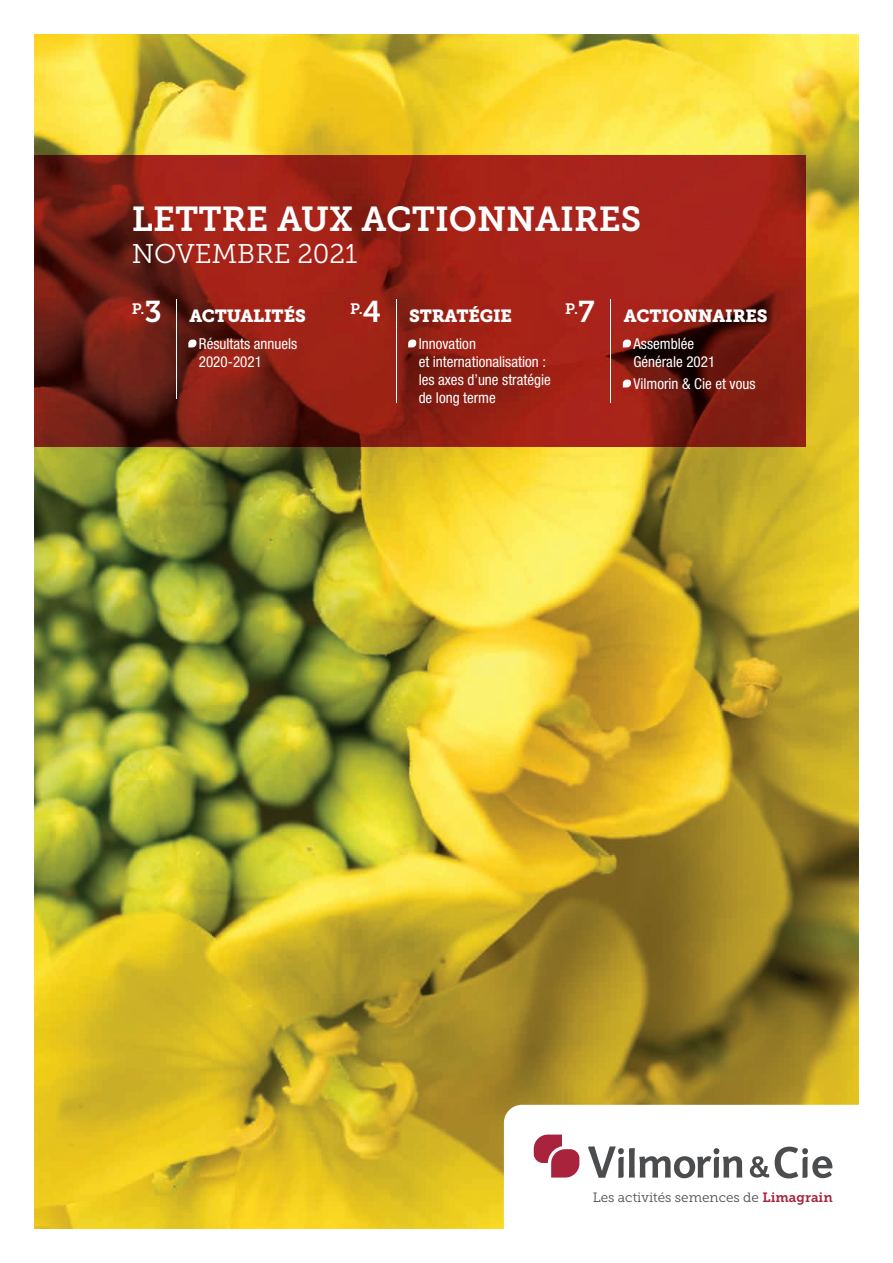
<style>
.page{position:relative;width:893px;height:1263px;background:#fff}
.page>*{position:absolute;margin:0;border:0;box-sizing:border-box;transform-origin:0 0}
.t1{font:34.5px "Museo Slab 700";color:#fff}
.t2{font:27px "Museo Slab 300";color:#fff}
.t3{font:17.55px "Museo Slab 900";letter-spacing:-.01em;color:#fff}
.t4{font:condensed 15px/18px "Helvetica Neue LT Std";color:#fff}
.t5{font:15px "Museo Slab 700";color:#fff}
.t6{font:13.5px "Museo Slab 300";color:#4b4c4d}
.s1{font-size:30px}
.s2{font-family:"Museo Slab 700";color:#a9233d}
</style>
<div class="page">
<img style="left:34px;top:34px;width:825px;height:1195px">
<img style="left:34px;top:155px;width:772px;height:292px">
<svg style="left:188px;top:340px;width:8px;height:7px"></svg>
<svg style="left:408px;top:340px;width:8px;height:7px"></svg>
<svg style="left:623px;top:340px;width:8px;height:7px"></svg>
<svg style="left:623px;top:380px;width:8px;height:7px"></svg>
<hr style="left:176px;top:299px;width:1px;height:100px;background:#fff">
<hr style="left:396px;top:299px;width:1px;height:104px;background:#fff">
<hr style="left:610px;top:299px;width:1px;height:104px;background:#fff">
<div style="left:504px;top:1105px;width:389px;height:158px;background:#fff;border-radius:18px"></div>
<svg style="left:505px;top:1106px;width:328px;height:73px"></svg>
<h1 class="t1" style="left:132px;top:200px;width:511px">LETTRE AUX ACTIONNAIRES</h1>
<h2 class="t2" style="left:132px;top:239px;width:227px">NOVEMBRE 2021</h2>
<p class="t5" style="left:132px;top:301px;width:32px">P.<span class="s1">3</span></p>
<p class="t3" style="left:189px;top:305px;width:118px">ACTUALITÉS</p>
<p class="t4" style="left:199px;top:334px;width:100px">Résultats annuels<br>2020-2021</p>
<p class="t5" style="left:350px;top:301px;width:33px">P.<span class="s1">4</span></p>
<p class="t3" style="left:409px;top:305px;width:104px">STRATÉGIE</p>
<p class="t4" style="left:419px;top:334px;width:134px">Innovation<br>et internationalisation : les axes d’une stratégie de long terme</p>
<p class="t5" style="left:565px;top:301px;width:31px">P.<span class="s1">7</span></p>
<p class="t3" style="left:624px;top:305px;width:145px">ACTIONNAIRES</p>
<p class="t4" style="left:633px;top:334px;width:83px">Assemblée<br>Générale 2021</p>
<p class="t4" style="left:633px;top:374px;width:124px">Vilmorin &amp; Cie et vous</p>
<p class="t6" style="left:593px;top:1190px;width:241px">Les activités semences de <span class="s2">Limagrain</span></p>
</div>
